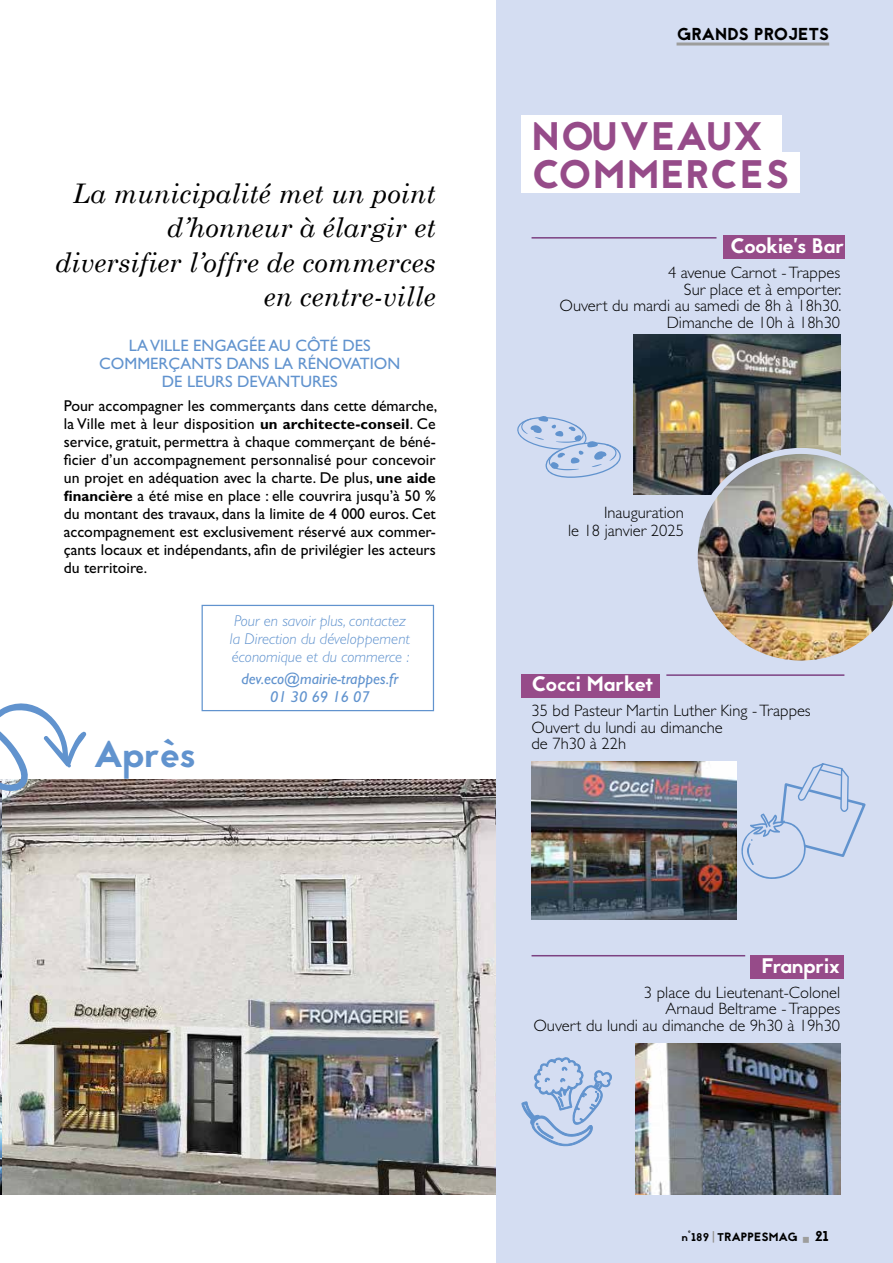
<style>
.page{position:relative;width:893px;height:1263px;background:#fff}
.page>*{position:absolute;margin:0;border:0;box-sizing:border-box;transform-origin:0 0}
.t1{font:39.75px/37.5px "Jaapokki";letter-spacing:.04em;color:#964b89}
.t2{font:37.5px "Jaapokki";color:#6193ce}
.t3{font:italic 27px/34.5px "Century Schoolbook";color:#000;text-align:right}
.t4{font:21px "Jaapokki";color:#fff}
.t5{font:17.25px "Jaapokki";letter-spacing:.01em;color:#000}
.t6{font:300 16.5px/16.5px "Gill Sans Std";color:#000;text-align:right}
.t7{font:16.5px/18px "Gill Sans Std";color:#6193ce;text-align:center}
.t8{font:15.75px/18px "Gill Sans Std";color:#000;text-align:justify}
.t9{font:italic 300 15.75px/18px "Gill Sans Std";color:#6193ce}
.t10{font:italic 15.75px/18px "Gill Sans Std";color:#6193ce;text-align:center}
.t11{font:12px "Jaapokki";letter-spacing:.01em;color:#000}
.s1{font-weight:700;font-size:15px}
.s2{font-size:11.25px}
.s3{font-size:14.25px}
</style>
<div class="page">
<img style="left:2px;top:780px;width:494px;height:415px">
<img style="left:0;top:794px;width:2px;height:401px">
<div style="left:496px;top:0;width:397px;height:1263px;background:#d4ddf2"></div>
<hr style="left:676px;top:43px;width:153px;height:3px;background:#9d9d9c">
<div style="left:202px;top:605px;width:232px;height:106px;background:#fff;border:1px solid #6193ce"></div>
<svg style="left:0;top:703px;width:87px;height:91px"></svg>
<div style="left:521px;top:115px;width:260px;height:40px;background:#fff"></div>
<div style="left:521px;top:152px;width:278px;height:40px;background:#fff"></div>
<img style="left:634px;top:334px;width:206px;height:160px">
<img style="left:692px;top:448px;width:201px;height:213px">
<div style="left:723px;top:236px;width:121px;height:23px;background:#964b89"></div>
<hr style="left:531px;top:237px;width:185px;height:2px;background:#964b89">
<svg style="left:517px;top:416px;width:104px;height:62px"></svg>
<img style="left:531px;top:761px;width:205px;height:159px">
<img style="left:636px;top:1044px;width:204px;height:151px">
<div style="left:521px;top:674px;width:138px;height:23px;background:#964b89"></div>
<div style="left:750px;top:955px;width:94px;height:24px;background:#964b89"></div>
<hr style="left:666px;top:674px;width:178px;height:2px;background:#964b89">
<hr style="left:531px;top:955px;width:214px;height:1px;background:#964b89">
<svg style="left:521px;top:1057px;width:91px;height:90px"></svg>
<svg style="left:740px;top:763px;width:126px;height:194px"></svg>
<h3 class="t3" style="left:55px;top:175px;width:382px">La municipalité met un point d’honneur à élargir et diversifier l’offre de commerces en centre-ville</h3>
<p class="t7" style="left:99px;top:337px;width:303px">LA VILLE ENGAGÉE AU CÔTÉ DES<br>COMMERÇANTS DANS LA RÉNOVATION<br>DE LEURS DEVANTURES</p>
<p class="t8" style="left:64px;top:397px;width:375px">Pour accompagner les commerçants dans cette démarche, la Ville met à leur disposition <span class="s1">un architecte-conseil</span>. Ce service, gratuit, permettra à chaque commerçant de béné&shy;ficier d’un accompagnement personnalisé pour concevoir un projet en adéquation avec la charte. De plus, <span class="s1">une aide financière</span> a été mise en place : elle couvrira jusqu’à 50 % du montant des travaux, dans la limite de 4 000 euros. Cet accompagnement est exclusivement réservé aux commer&shy;çants locaux et indépendants, afin de privilégier les acteurs du territoire.</p>
<h2 class="t2" style="left:94px;top:728px;width:103px">Après</h2>
<p class="t9" style="left:230px;top:611px;width:182px">Pour en savoir plus, contactez la Direction du développement économique et du commerce :</p>
<p class="t10" style="left:241px;top:670px;width:158px">dev.eco@mairie-trappes.fr<br>01 30 69 16 07</p>
<p class="t5" style="left:677px;top:22px;width:154px">GRANDS PROJETS</p>
<h1 class="t1" style="left:532px;top:119px;width:259px">NOUVEAUX<br>COMMERCES</h1>
<h3 class="t4" style="left:730px;top:231px;width:116px">Cookie’s Bar</h3>
<p class="t6" style="left:559px;top:264px;width:283px">4 avenue Carnot - Trappes<br>Sur place et à emporter.<br>Ouvert du mardi au samedi de 8h à 18h30.<br>Dimanche de 10h à 18h30</p>
<p class="t6" style="left:568px;top:504px;width:117px;line-height:18px">Inauguration<br>le 18 janvier 2025</p>
<h3 class="t4" style="left:531px;top:669px;width:123px">Cocci Market</h3>
<p class="t6" style="left:531px;top:702px;width:281px;text-align:left">35 bd Pasteur Martin Luther King - Trappes<br>Ouvert du lundi au dimanche<br>de 7h30 à 22h</p>
<h3 class="t4" style="left:762px;top:950px;width:80px">Franprix</h3>
<p class="t6" style="left:533px;top:984px;width:308px">3 place du Lieutenant-Colonel<br>Arnaud Beltrame - Trappes<br>Ouvert du lundi au dimanche de 9h30 à 19h30</p>
<p class="t11" style="left:682px;top:1228px;width:149px"><span class="s2">n°189 T</span>RAPPESMAG <span class="s3">21</span></p>
</div>
